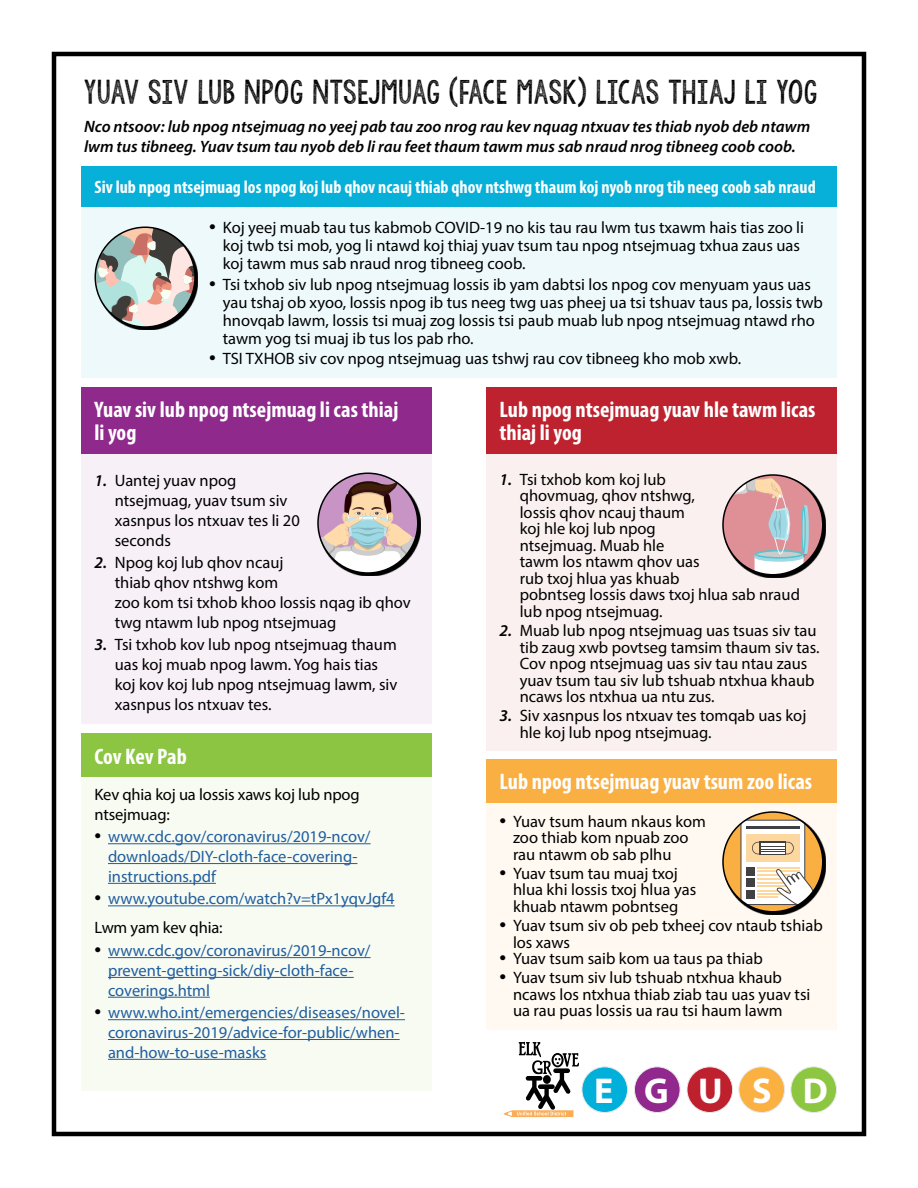
<style>
.page{position:relative;width:918px;height:1188px;background:#fff}
.page>*{position:absolute;margin:0;border:0;box-sizing:border-box;transform-origin:0 0}
.t1{font:700 36px "Myriad Pro";letter-spacing:.835em;color:#fff}
.t2{font:27px "KG Allof Me";color:#000}
.t3{font:700 condensed 22.5px/22.5px "Myriad Pro";color:#fff}
.t4{font:700 condensed 18px "Myriad Pro";color:#fff}
.t5{font:16.5px/16.5px "Myriad Pro";color:#000}
.t6{font:16.5px/19.8px "Myriad Pro";color:#215e9e}
.t7{font:italic 600 16.5px/19.8px "Myriad Pro";color:#000}
.s1{font-size:24px}
.s2{font-weight:600;font-style:italic}
.s3{font-size:24px;color:#000}
.s4{color:#000}
</style>
<div class="page">
<div style="left:52px;top:52px;width:814px;height:1084px;border:4px solid #000"></div>
<div style="left:486px;top:418px;width:351px;height:333px;background:#faf0f0"></div>
<div style="left:582px;top:1067px;width:46px;height:45px;background:#00b0da;border-radius:50%"></div>
<div style="left:581px;top:1066px;width:47px;height:47px;border:1px solid #e6e7e8;border-radius:50%"></div>
<div style="left:634px;top:1067px;width:46px;height:45px;background:#90288d;border-radius:50%"></div>
<div style="left:634px;top:1066px;width:47px;height:47px;border:1px solid #e6e7e8;border-radius:50%"></div>
<div style="left:687px;top:1067px;width:46px;height:45px;background:#be202e;border-radius:50%"></div>
<div style="left:686px;top:1066px;width:47px;height:47px;border:1px solid #e6e7e8;border-radius:50%"></div>
<div style="left:739px;top:1067px;width:46px;height:45px;background:#fbb042;border-radius:50%"></div>
<div style="left:738px;top:1066px;width:47px;height:47px;border:1px solid #e6e7e8;border-radius:50%"></div>
<div style="left:791px;top:1067px;width:45px;height:45px;background:#8dc640;border-radius:50%"></div>
<div style="left:790px;top:1066px;width:47px;height:47px;border:1px solid #e6e7e8;border-radius:50%"></div>
<svg style="left:503px;top:1042px;width:76px;height:75px"></svg>
<svg style="left:756px;top:488px;width:70px;height:90px"></svg>
<div style="left:723px;top:475px;width:100px;height:100px;background:#df9097;border-radius:50px"></div>
<svg style="left:723px;top:475px;width:86px;height:100px"></svg>
<div style="left:722px;top:474px;width:102px;height:101px;border:2px solid #000;border-radius:50%"></div>
<div style="left:81px;top:166px;width:756px;height:212px;background:#eef9fc"></div>
<div style="left:81px;top:420px;width:351px;height:303px;background:#f7f0f7"></div>
<div style="left:81px;top:733px;width:351px;height:358px;background:#f7fbf2"></div>
<hr style="left:108px;top:843px;width:263px;height:1px;background:#215e9e">
<hr style="left:108px;top:863px;width:249px;height:1px;background:#215e9e">
<hr style="left:108px;top:883px;width:108px;height:1px;background:#215e9e">
<hr style="left:108px;top:905px;width:287px;height:1px;background:#215e9e">
<hr style="left:108px;top:957px;width:263px;height:1px;background:#215e9e">
<hr style="left:108px;top:977px;width:246px;height:1px;background:#215e9e">
<hr style="left:108px;top:997px;width:102px;height:1px;background:#215e9e">
<hr style="left:108px;top:1019px;width:297px;height:1px;background:#215e9e">
<hr style="left:108px;top:1039px;width:292px;height:1px;background:#215e9e">
<hr style="left:108px;top:1059px;width:158px;height:1px;background:#215e9e">
<div style="left:486px;top:760px;width:351px;height:270px;background:#fff9f2"></div>
<div style="left:81px;top:166px;width:756px;height:41px;background:#07b0d9"></div>
<div style="left:81px;top:387px;width:351px;height:66px;background:#90298c"></div>
<div style="left:81px;top:733px;width:351px;height:44px;background:#8cc541"></div>
<div style="left:486px;top:759px;width:351px;height:44px;background:#faaf42"></div>
<div style="left:486px;top:387px;width:351px;height:66px;background:#be222f"></div>
<svg style="left:131px;top:261px;width:67px;height:69px"></svg>
<svg style="left:97px;top:229px;width:98px;height:99px"></svg>
<div style="left:94px;top:226px;width:102px;height:102px;border:2px solid #000;border-radius:50%"></div>
<svg style="left:343px;top:475px;width:78px;height:101px"></svg>
<svg style="left:318px;top:479px;width:100px;height:94px"></svg>
<div style="left:317px;top:472px;width:101px;height:102px;border:2px solid #000;border-radius:50%"></div>
<svg style="left:724px;top:814px;width:102px;height:101px"></svg>
<div style="left:723px;top:812px;width:100px;height:100px;background:#faaf42;border-radius:50px"></div>
<svg style="left:740px;top:820px;width:83px;height:92px"></svg>
<div style="left:722px;top:811px;width:102px;height:102px;border:2px solid #000;border-radius:50%"></div>
<h2 class="t2" style="left:84px;top:74px;width:735px">YUAV SIV LUB NPOG NTSEJMUAG (FACE MASK) LICAS THIAJ LI YOG</h2>
<p class="t7" style="left:84px;top:117px;width:728px">Nco ntsoov: lub npog ntsejmuag no yeej pab tau zoo nrog rau kev nquag ntxuav tes thiab nyob deb ntawm lwm tus tibneeg. Yuav tsum tau nyob deb li rau feet thaum tawm mus sab nraud nrog tibneeg coob coob.</p>
<p class="t4" style="left:94px;top:176px;width:723px">Siv lub npog ntsejmuag los npog koj lub qhov ncauj thiab qhov ntshwg thaum koj nyob nrog tib neeg coob sab nraud</p>
<p class="t5" style="left:223px;top:218px;width:583px;line-height:18px;text-indent:-14px"><span class="s1">•</span> Koj yeej muab tau tus kabmob COVID-19 no kis tau rau lwm tus txawm hais tias zoo li koj twb tsi mob, yog li ntawd koj thiaj yuav tsum tau npog ntsejmuag txhua zaus uas koj tawm mus sab nraud nrog tibneeg coob.</p>
<p class="t5" style="left:223px;top:275px;width:602px;line-height:18px;text-indent:-14px"><span class="s1">•</span> Tsi txhob siv lub npog ntsejmuag lossis ib yam dabtsi los npog cov menyuam yaus uas yau tshaj ob xyoo, lossis npog ib tus neeg twg uas pheej ua tsi tshuav taus pa, lossis twb hnovqab lawm, lossis tsi muaj zog lossis tsi paub muab lub npog ntsejmuag ntawd rho tawm yog tsi muaj ib tus los pab rho.</p>
<p class="t5" style="left:209px;top:350px;width:533px"><span class="s1">•</span> TSI TXHOB siv cov npog ntsejmuag uas tshwj rau cov tibneeg kho mob xwb.</p>
<h3 class="t3" style="left:94px;top:398px;width:305px">Yuav siv lub npog ntsejmuag li cas thiaj li yog</h3>
<p class="t5" style="left:115px;top:471px;width:187px;line-height:19.8px;text-indent:-20px"><span class="s2">1.</span> Uantej yuav npog ntsejmuag, yuav tsum siv xasnpus los ntxuav tes li 20 seconds</p>
<p class="t5" style="left:115px;top:553px;width:298px;line-height:19.8px;text-indent:-20px"><span class="s2">2.</span> Npog koj lub qhov ncauj<br>thiab qhov ntshwg kom<br>zoo kom tsi txhob khoo lossis nqag ib qhov twg ntawm lub npog ntsejmuag</p>
<p class="t5" style="left:115px;top:634px;width:284px;line-height:19.8px;text-indent:-20px"><span class="s2">3.</span> Tsi txhob kov lub npog ntsejmuag thaum uas koj muab npog lawm. Yog hais tias koj kov koj lub npog ntsejmuag lawm, siv xasnpus los ntxuav tes.</p>
<h3 class="t3" style="left:94px;top:745px;width:94px">Cov Kev Pab</h3>
<p class="t5" style="left:94px;top:784px;width:267px;line-height:19.8px">Kev qhia koj ua lossis xaws koj lub npog ntsejmuag:</p>
<p class="t6" style="left:108px;top:826px;width:264px;text-indent:-14px"><span class="s3">•</span> www.cdc.gov/coronavirus/2019-ncov/ downloads/DIY-cloth-face-covering&shy;instructions.pdf</p>
<p class="t6" style="left:94px;top:884px;width:302px;line-height:29.2px"><span class="s3">•</span> www.youtube.com/watch?v=tPx1yqvJgf4<br><span class="s4">Lwm yam kev qhia:</span></p>
<p class="t6" style="left:108px;top:940px;width:264px;text-indent:-14px"><span class="s3">•</span> www.cdc.gov/coronavirus/2019-ncov/ prevent-getting-sick/diy-cloth-face&shy;coverings.html</p>
<p class="t6" style="left:108px;top:1002px;width:298px;text-indent:-14px"><span class="s3">•</span> www.who.int/emergencies/diseases/novel&shy;coronavirus-2019/advice-for-public/when&shy;and-how-to-use-masks</p>
<h3 class="t3" style="left:500px;top:398px;width:317px">Lub npog ntsejmuag yuav hle tawm licas thiaj li yog</h3>
<p class="t5" style="left:520px;top:471px;width:282px;text-indent:-20px"><span class="s2">1.</span> Tsi txhob kom koj lub<br>qhovmuag, qhov ntshwg,<br>lossis qhov ncauj thaum<br>koj hle koj lub npog<br>ntsejmuag. Muab hle<br>tawm los ntawm qhov uas<br>rub txoj hlua yas khuab<br>pobntseg lossis daws txoj hlua sab nraud lub npog ntsejmuag.</p>
<p class="t5" style="left:520px;top:622px;width:301px;text-indent:-20px"><span class="s2">2.</span> Muab lub npog ntsejmuag uas tsuas siv tau tib zaug xwb povtseg tamsim thaum siv tas.<br>Cov npog ntsejmuag uas siv tau ntau zaus yuav tsum tau siv lub tshuab ntxhua khaub ncaws los ntxhua ua ntu zus.</p>
<p class="t5" style="left:520px;top:707px;width:288px;text-indent:-20px"><span class="s2">3.</span> Siv xasnpus los ntxuav tes tomqab uas koj hle koj lub npog ntsejmuag.</p>
<h3 class="t3" style="left:500px;top:770px;width:314px">Lub npog ntsejmuag yuav tsum zoo licas</h3>
<p class="t5" style="left:513px;top:813px;width:195px;text-indent:-14px"><span class="s1">•</span> Yuav tsum haum nkaus kom zoo thiab kom npuab zoo rau ntawm ob sab plhu</p>
<p class="t5" style="left:513px;top:865px;width:185px;text-indent:-14px"><span class="s1">•</span> Yuav tsum tau muaj txoj hlua khi lossis txoj hlua yas khuab ntawm pobntseg</p>
<p class="t5" style="left:513px;top:917px;width:311px;text-indent:-14px"><span class="s1">•</span> Yuav tsum siv ob peb txheej cov ntaub tshiab los xaws</p>
<p class="t5" style="left:500px;top:950px;width:265px"><span class="s1">•</span> Yuav tsum saib kom ua taus pa thiab</p>
<p class="t5" style="left:513px;top:969px;width:299px;text-indent:-14px"><span class="s1">•</span> Yuav tsum siv lub tshuab ntxhua khaub ncaws los ntxhua thiab ziab tau uas yuav tsi ua rau puas lossis ua rau tsi haum lawm</p>
<h1 class="t1" style="left:594px;top:1067px;width:235px">EGUSD</h1>
</div>
